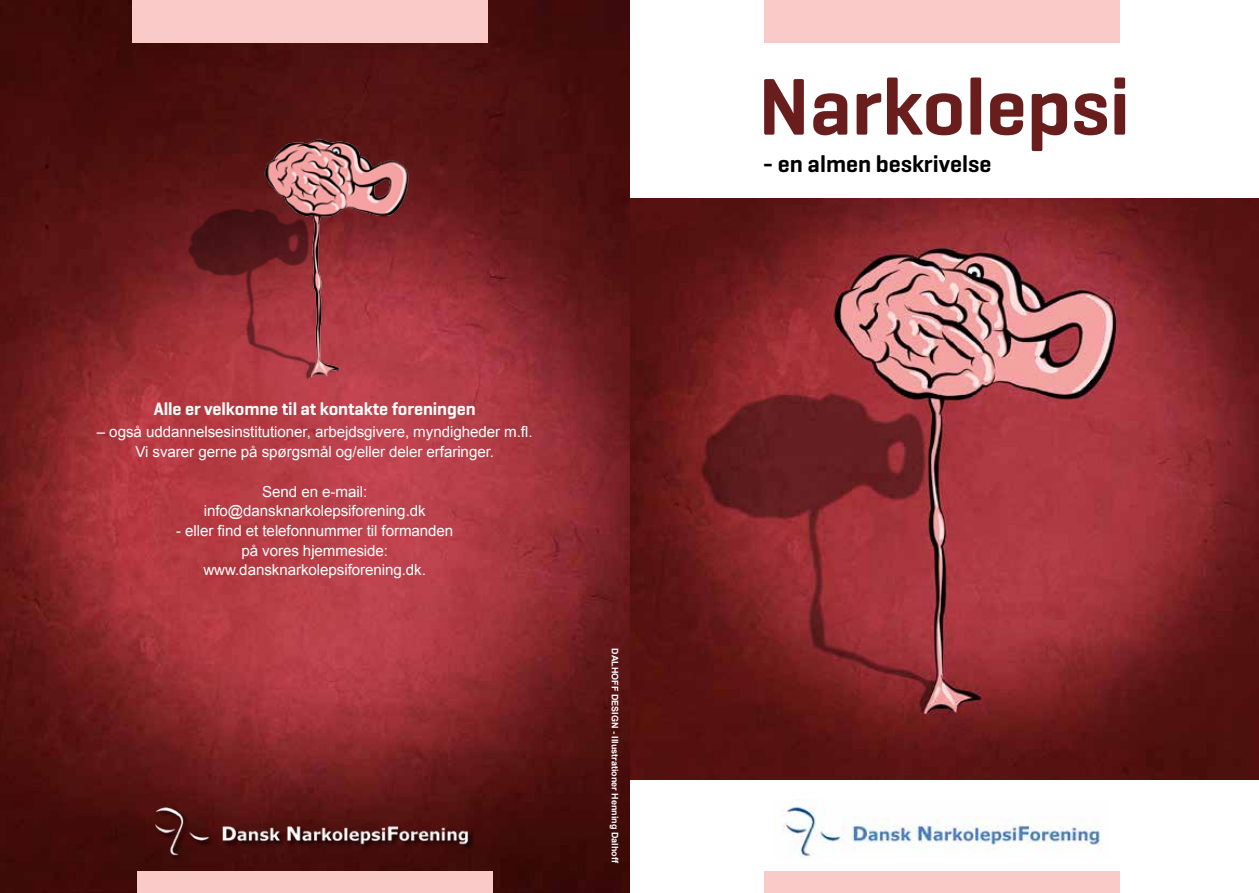
<style>
.page{position:relative;width:1259px;height:893px;background:#fff}
.page>*{position:absolute;margin:0;border:0;box-sizing:border-box;transform-origin:0 0}
.t1{font:600 81.75px "Geogrotesque";color:#6a1d1d}
.t2{font:600 24px "Geogrotesque";color:#000}
.t3{font:600 18.15px "Geogrotesque";letter-spacing:-.005em;color:#fff}
.t4{font:15.15px/19.6px "Arial";letter-spacing:-.005em;color:#fff;text-align:center}
.t5{font:700 9px "Arial";color:#fff}
</style>
<div class="page">
<img style="left:629px;top:199px;width:630px;height:580px">
<div style="left:764px;top:0;width:355px;height:43px;background:#f9cac8"></div>
<div style="left:764px;top:872px;width:355px;height:21px;background:#f9cac8"></div>
<img style="left:774px;top:806px;width:327px;height:53px">
<img style="left:0;top:0;width:629px;height:893px">
<div style="left:137px;top:872px;width:355px;height:21px;background:#f9cac8"></div>
<img style="left:142px;top:799px;width:335px;height:62px">
<div style="left:133px;top:0;width:355px;height:43px;background:#f9cac8"></div>
<img style="left:131px;top:70px;width:395px;height:351px">
<img style="left:142px;top:82px;width:376px;height:334px">
<p class="t3" style="left:154px;top:397px;width:323px">Alle er velkomne til at kontakte foreningen</p>
<p class="t4" style="left:97px;top:422px;width:437px">– også uddannelsesinstitutioner, arbejdsgivere, myndigheder m.fl.<br>Vi svarer gerne på spørgsmål og/eller deler erfaringer.</p>
<p class="t4" style="left:204px;top:482px;width:223px">Send en e-mail: info@dansknarkolepsiforening.dk</p>
<p class="t4" style="left:176px;top:521px;width:279px">- eller find et telefonnummer til formanden på vores hjemmeside: www.dansknarkolepsiforening.dk.</p>
<p class="t5" style="left:621px;top:648px;width:216px;rotate:90deg">DALHOFF DESIGN - Illustrationer Henning Dalhoff</p>
<h1 class="t1" style="left:758px;top:56px;width:373px">Narkolepsi</h1>
<h2 class="t2" style="left:763px;top:148px;width:230px">- en almen beskrivelse</h2>
</div>
